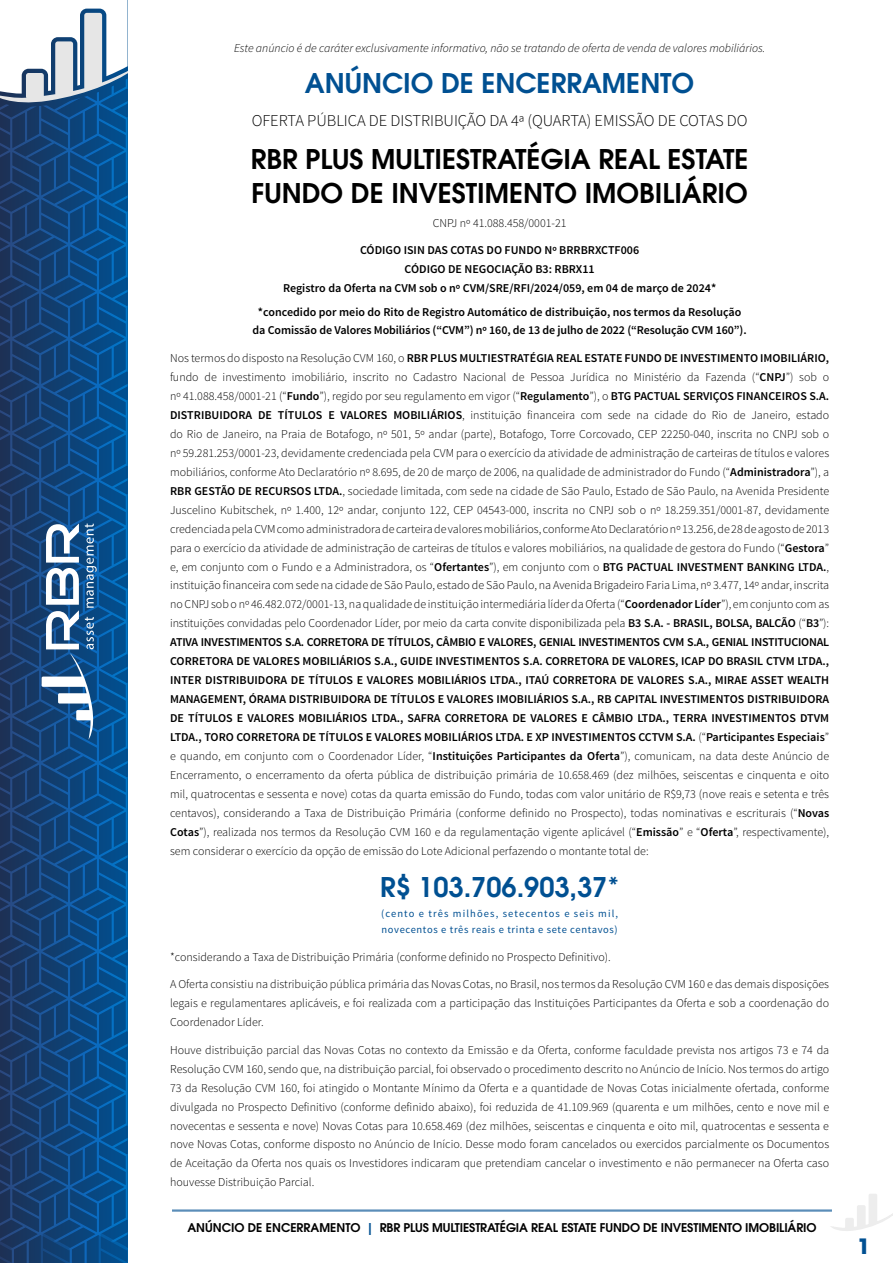
<style>
.page{position:relative;width:893px;height:1263px;background:#fff}
.page>*{position:absolute;margin:0;border:0;box-sizing:border-box;transform-origin:0 0}
.t1{font:600 27px/33.9px "ITC Avant Garde Pro";color:#000}
.t2{font:600 27px "ITC Avant Garde Pro";color:#005092}
.t3{font:700 21px "ITC Avant Garde Pro";color:#005092}
.t4{font:300 16.5px "Source Sans Pro";letter-spacing:-.005em;color:#000}
.t5{font:300 12px/18.9px "Source Sans Pro";color:#000;text-align:justify}
.t6{font:600 12px/18.9px "Source Sans Pro";color:#000;text-align:center}
.t7{font:italic 300 12px "Source Sans Pro";color:#000}
.t8{font:600 12px "ITC Avant Garde Pro";letter-spacing:-.01em;color:#000}
.t9{font:10.5px/15.6px "Source Sans Pro";letter-spacing:.06em;color:#005092}
.s1{font-weight:600}
.s2{color:#005092}
</style>
<div class="page">
<hr style="left:172px;top:1209px;width:660px;height:3px;background:#005092">
<svg style="left:831px;top:1194px;width:62px;height:37px"></svg>
<svg style="left:21px;top:0;width:107px;height:78px"></svg>
<svg style="left:0;top:78px;width:128px;height:1185px;background:#12487f"></svg>
<svg style="left:42px;top:523px;width:55px;height:216px"></svg>
<p class="t7" style="left:234px;top:40px;width:533px">Este anúncio é de caráter exclusivamente informativo, não se tratando de oferta de venda de valores mobiliários.</p>
<h1 class="t2" style="left:305px;top:66px;width:391px">ANÚNCIO DE ENCERRAMENTO</h1>
<h3 class="t4" style="left:252px;top:111px;width:497px">OFERTA PÚBLICA DE DISTRIBUIÇÃO DA 4ª (QUARTA) EMISSÃO DE COTAS DO</h3>
<h1 class="t1" style="left:251px;top:142px;width:499px">RBR PLUS MULTIESTRATÉGIA REAL ESTATE<br>FUNDO DE INVESTIMENTO IMOBILIÁRIO</h1>
<p class="t5" style="left:433px;top:213px;width:135px">CNPJ nº 41.088.458/0001-21</p>
<p class="t6" style="left:283px;top:241px;width:435px">CÓDIGO ISIN DAS COTAS DO FUNDO Nº BRRBRXCTF006<br>CÓDIGO DE NEGOCIAÇÃO B3: RBRX11<br>Registro da Oferta na CVM sob o nº CVM/SRE/RFI/2024/059, em 04 de março de 2024*</p>
<p class="t6" style="left:253px;top:302px;width:496px">*concedido por meio do Rito de Registro Automático de distribuição, nos termos da Resolução da Comissão de Valores Mobiliários (“CVM”) nº 160, de 13 de julho de 2022 (“Resolução CVM 160”).</p>
<p class="t5" style="left:170px;top:349px;width:661px">Nos termos do disposto na Resolução CVM 160, o <span class="s1">RBR PLUS MULTIESTRATÉGIA REAL ESTATE FUNDO DE INVESTIMENTO IMOBILIÁRIO, </span>fundo de investimento imobiliário, inscrito no Cadastro Nacional de Pessoa Jurídica no Ministério da Fazenda (“<span class="s1">CNPJ</span>”) sob o nº 41.088.458/0001-21 (“<span class="s1">Fundo</span>”), regido por seu regulamento em vigor (“<span class="s1">Regulamento</span>”), o <span class="s1">BTG PACTUAL SERVIÇOS FINANCEIROS S.A.<br>DISTRIBUIDORA DE TÍTULOS E VALORES MOBILIÁRIOS</span>, instituição financeira com sede na cidade do Rio de Janeiro, estado do Rio de Janeiro, na Praia de Botafogo, nº 501, 5º andar (parte), Botafogo, Torre Corcovado, CEP 22250-040, inscrita no CNPJ sob o nº 59.281.253/0001-23, devidamente credenciada pela CVM para o exercício da atividade de administração de carteiras de títulos e valores mobiliários, conforme Ato Declaratório nº 8.695, de 20 de março de 2006, na qualidade de administrador do Fundo (“<span class="s1">Administradora</span>”), a <span class="s1">RBR GESTÃO DE RECURSOS LTDA.</span>, sociedade limitada, com sede na cidade de São Paulo, Estado de São Paulo, na Avenida Presidente Juscelino Kubitschek, nº 1.400, 12º andar, conjunto 122, CEP 04543-000, inscrita no CNPJ sob o nº 18.259.351/0001-87, devidamente credenciada pela CVM como administradora de carteira de valores mobiliários, conforme Ato Declaratório nº 13.256, de 28 de agosto de 2013 para o exercício da atividade de administração de carteiras de títulos e valores mobiliários, na qualidade de gestora do Fundo (“<span class="s1">Gestora</span>” e, em conjunto com o Fundo e a Administradora, os “<span class="s1">Ofertantes</span>”), em conjunto com o <span class="s1">BTG PACTUAL INVESTMENT BANKING LTDA.</span>, instituição financeira com sede na cidade de São Paulo, estado de São Paulo, na Avenida Brigadeiro Faria Lima, nº 3.477, 14º andar, inscrita no CNPJ sob o nº 46.482.072/0001-13, na qualidade de instituição intermediária líder da Oferta (“<span class="s1">Coordenador Líder</span>”), em conjunto com as instituições convidadas pelo Coordenador Líder, por meio da carta convite disponibilizada pela <span class="s1">B3 S.A. - BRASIL, BOLSA, BALCÃO</span> (“<span class="s1">B3</span>”):<br><span class="s1">ATIVA INVESTIMENTOS S.A. CORRETORA DE TÍTULOS, CÂMBIO E VALORES, GENIAL INVESTIMENTOS CVM S.A., GENIAL INSTITUCIONAL CORRETORA DE VALORES MOBILIÁRIOS S.A., GUIDE INVESTIMENTOS S.A. CORRETORA DE VALORES, ICAP DO BRASIL CTVM LTDA., INTER DISTRIBUIDORA DE TÍTULOS E VALORES MOBILIÁRIOS LTDA., ITAÚ CORRETORA DE VALORES S.A., MIRAE ASSET WEALTH MANAGEMENT, ÓRAMA DISTRIBUIDORA DE TÍTULOS E VALORES IMOBILIÁRIOS S.A., RB CAPITAL INVESTIMENTOS DISTRIBUIDORA DE TÍTULOS E VALORES MOBILIÁRIOS LTDA., SAFRA CORRETORA DE VALORES E CÂMBIO LTDA., TERRA INVESTIMENTOS DTVM LTDA., TORO CORRETORA DE TÍTULOS E VALORES MOBILIÁRIOS LTDA. E XP INVESTIMENTOS CCTVM S.A.</span> (“<span class="s1">Participantes Especiais</span>” e quando, em conjunto com o Coordenador Líder, “<span class="s1">Instituições Participantes da Oferta</span>”), comunicam, na data deste Anúncio de Encerramento, o encerramento da oferta pública de distribuição primária de 10.658.469 (dez milhões, seiscentas e cinquenta e oito mil, quatrocentas e sessenta e nove) cotas da quarta emissão do Fundo, todas com valor unitário de R$9,73 (nove reais e setenta e três centavos), considerando a Taxa de Distribuição Primária (conforme definido no Prospecto), todas nominativas e escriturais (“<span class="s1">Novas Cotas</span>”), realizada nos termos da Resolução CVM 160 e da regulamentação vigente aplicável (“<span class="s1">Emissão</span>” e “<span class="s1">Oferta</span>”, respectivamente), sem considerar o exercício da opção de emissão do Lote Adicional perfazendo o montante total de:</p>
<h1 class="t2" style="left:380px;top:869px;width:241px">R$ 103.706.903,37*</h1>
<p class="t9" style="left:381px;top:906px;width:239px">(cento e três milhões, setecentos e seis mil, novecentos e três reais e trinta e sete centavos)</p>
<p class="t5" style="left:170px;top:947px;width:442px">*considerando a Taxa de Distribuição Primária (conforme definido no Prospecto Definitivo).</p>
<p class="t5" style="left:170px;top:975px;width:661px">A Oferta consistiu na distribuição pública primária das Novas Cotas, no Brasil, nos termos da Resolução CVM 160 e das demais disposições legais e regulamentares aplicáveis, e foi realizada com a participação das Instituições Participantes da Oferta e sob a coordenação do Coordenador Líder.</p>
<p class="t5" style="left:170px;top:1040px;width:661px">Houve distribuição parcial das Novas Cotas no contexto da Emissão e da Oferta, conforme faculdade prevista nos artigos 73 e 74 da Resolução CVM 160, sendo que, na distribuição parcial, foi observado o procedimento descrito no Anúncio de Início. Nos termos do artigo 73 da Resolução CVM 160, foi atingido o Montante Mínimo da Oferta e a quantidade de Novas Cotas inicialmente ofertada, conforme divulgada no Prospecto Definitivo (conforme definido abaixo), foi reduzida de 41.109.969 (quarenta e um milhões, cento e nove mil e novecentas e sessenta e nove) Novas Cotas para 10.658.469 (dez milhões, seiscentas e cinquenta e oito mil, quatrocentas e sessenta e nove Novas Cotas, conforme disposto no Anúncio de Início. Desse modo foram cancelados ou exercidos parcialmente os Documentos de Aceitação da Oferta nos quais os Investidores indicaram que pretendiam cancelar o investimento e não permanecer na Oferta caso houvesse Distribuição Parcial.</p>
<p class="t8" style="left:187px;top:1220px;width:631px">ANÚNCIO DE ENCERRAMENTO <span class="s2">|</span> RBR PLUS MULTIESTRATÉGIA REAL ESTATE FUNDO DE INVESTIMENTO IMOBILIÁRIO</p>
<h2 class="t3" style="left:857px;top:1232px;width:14px">1</h2>
</div>
